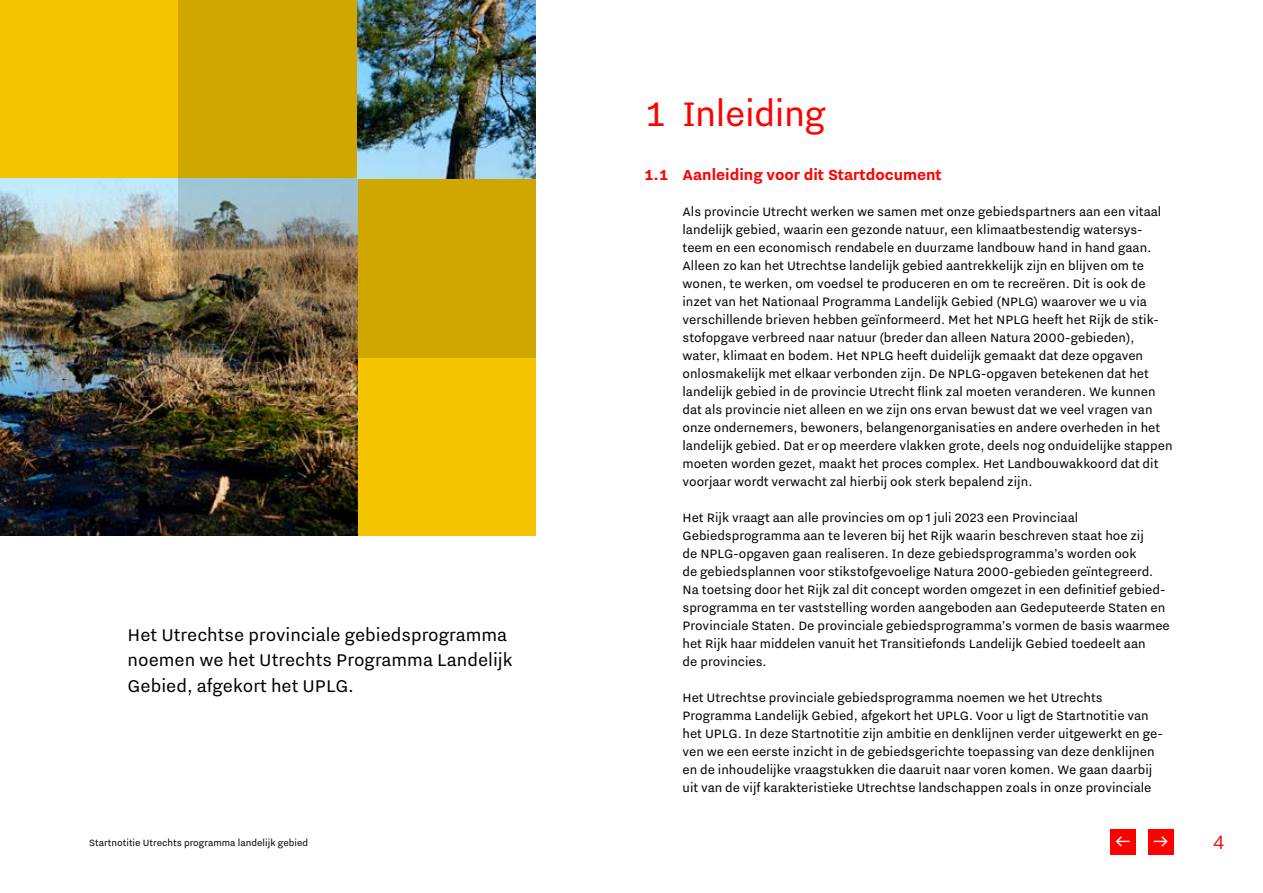
<style>
.page{position:relative;width:1263px;height:893px;background:#fff}
.page>*{position:absolute;margin:0;border:0;box-sizing:border-box;transform-origin:0 0}
.kop_1{font:42px "Nitti Grotesk";letter-spacing:-.01em;color:#f00}
.t1{font:300 27px "Nitti Grotesk";color:#fff}
.t2{font:21px/25.2px "Nitti Grotesk";color:#000}
.paragraafkop{font:700 18px "Nitti Grotesk";color:#f00}
.plat{font:15px/18px "Nitti Grotesk";color:#000}
.t3{font:11.25px "Nitti Grotesk";color:#000}
.s1{font-size:24px;color:#f00}
</style>
<div class="page">
<div style="left:0;top:0;width:536px;height:536px;background:#f5c400"></div>
<img style="left:0;top:179px;width:357px;height:357px">
<svg style="left:179px;top:0;width:357px;height:357px;background:#b29622"></svg>
<img style="left:357px;top:0;width:179px;height:179px">
<div style="left:1110px;top:829px;width:25px;height:26px;background:#f00"></div>
<div style="left:1148px;top:829px;width:26px;height:26px;background:#f00"></div>
<h3 class="t2" style="left:128px;top:622px;width:387px">Het Utrechtse provinciale gebiedsprogramma noemen we het Utrechts Programma Landelijk<br>Gebied, afgekort het UPLG.</h3>
<h1 class="kop_1" style="left:644px;top:90px;width:183px">1 Inleiding</h1>
<h2 class="paragraafkop" style="left:644px;top:165px;width:299px">1.1 Aanleiding voor dit Startdocument</h2>
<p class="plat" style="left:682px;top:202px;width:492px">Als provincie Utrecht werken we samen met onze gebiedspartners aan een vitaal landelijk gebied, waarin een gezonde natuur, een klimaatbestendig watersys&shy;teem en een economisch rendabele en duurzame landbouw hand in hand gaan.<br>Alleen zo kan het Utrechtse landelijk gebied aantrekkelijk zijn en blijven om te wonen, te werken, om voedsel te produceren en om te recreëren. Dit is ook de inzet van het Nationaal Programma Landelijk Gebied (NPLG) waarover we u via verschillende brieven hebben geïnformeerd. Met het NPLG heeft het Rijk de stik&shy;stofopgave verbreed naar natuur (breder dan alleen Natura 2000-gebieden), water, klimaat en bodem. Het NPLG heeft duidelijk gemaakt dat deze opgaven onlosmakelijk met elkaar verbonden zijn. De NPLG-opgaven betekenen dat het landelijk gebied in de provincie Utrecht flink zal moeten veranderen. We kunnen dat als provincie niet alleen en we zijn ons ervan bewust dat we veel vragen van onze ondernemers, bewoners, belangenorganisaties en andere overheden in het landelijk gebied. Dat er op meerdere vlakken grote, deels nog onduidelijke stappen moeten worden gezet, maakt het proces complex. Het Landbouwakkoord dat dit voorjaar wordt verwacht zal hierbij ook sterk bepalend zijn.</p>
<p class="plat" style="left:682px;top:508px;width:489px">Het Rijk vraagt aan alle provincies om op 1 juli 2023 een Provinciaal Gebiedsprogramma aan te leveren bij het Rijk waarin beschreven staat hoe zij<br>de NPLG-opgaven gaan realiseren. In deze gebiedsprogramma’s worden ook<br>de gebiedsplannen voor stikstofgevoelige Natura 2000-gebieden geïntegreerd.<br>Na toetsing door het Rijk zal dit concept worden omgezet in een definitief gebied&shy;sprogramma en ter vaststelling worden aangeboden aan Gedeputeerde Staten en Provinciale Staten. De provinciale gebiedsprogramma’s vormen de basis waarmee het Rijk haar middelen vanuit het Transitiefonds Landelijk Gebied toedeelt aan<br>de provincies.</p>
<p class="plat" style="left:682px;top:688px;width:482px">Het Utrechtse provinciale gebiedsprogramma noemen we het Utrechts Programma Landelijk Gebied, afgekort het UPLG. Voor u ligt de Startnotitie van het UPLG. In deze Startnotitie zijn ambitie en denklijnen verder uitgewerkt en ge&shy;ven we een eerste inzicht in de gebiedsgerichte toepassing van deze denklijnen en de inhoudelijke vraagstukken die daaruit naar voren komen. We gaan daarbij uit van de vijf karakteristieke Utrechtse landschappen zoals in onze provinciale</p>
<p class="t3" style="left:89px;top:836px;width:220px">Startnotitie Utrechts programma landelijk gebied</p>
<h2 class="t1" style="left:1152px;top:826px;width:74px">→ <span class="s1">4</span></h2>
</div>
